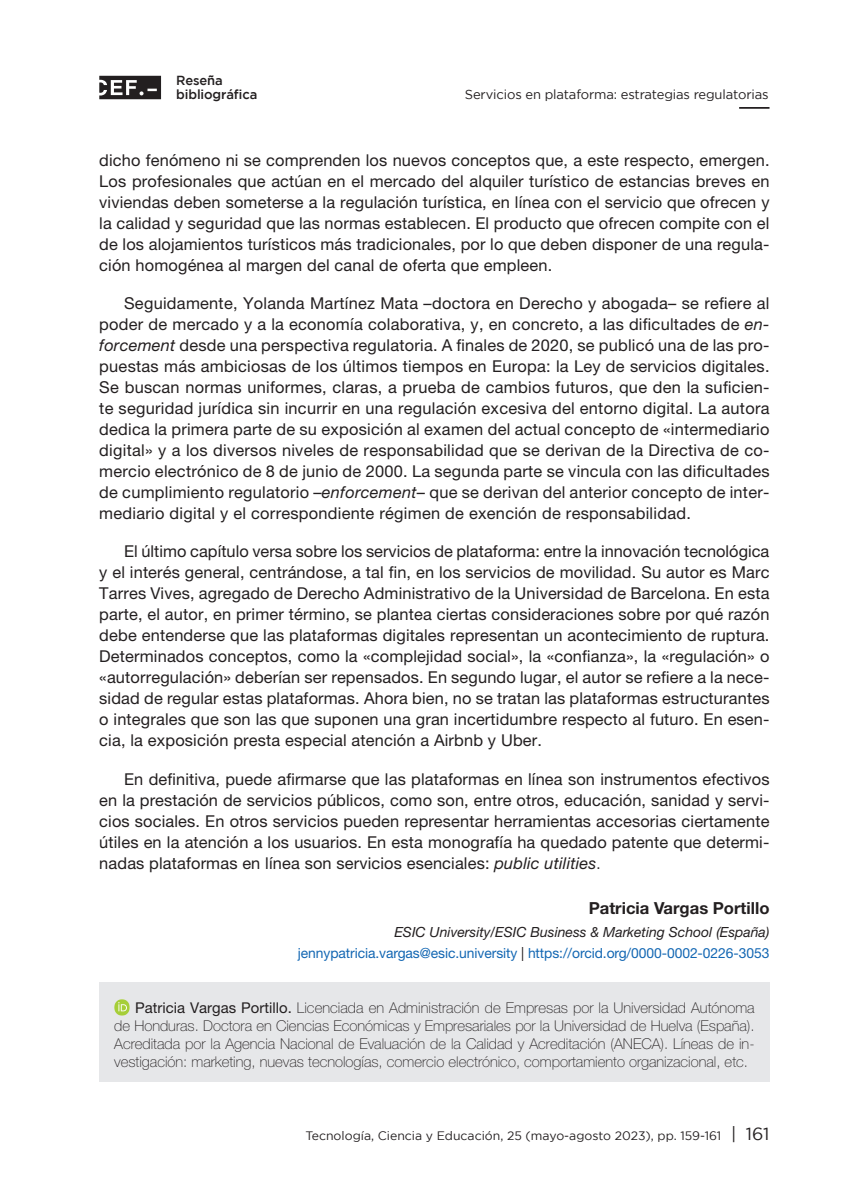
<style>
.page{position:relative;width:844px;height:1191px;background:#fff}
.page>*{position:absolute;margin:0;border:0;box-sizing:border-box;transform-origin:0 0}
.Autor{font:700 16.62px "Helvetica Neue LT Std";color:#231f20}
.texto_normal{font:16.45px/21px "Helvetica Neue LT Std";letter-spacing:.01em;color:#231f20;text-align:justify}
.texto_normal-2{font:100 14.88px/18px "Helvetica Neue LT Std";color:#231f20;text-align:justify}
.Cargo_Helv{font:14px "Helvetica Neue LT Std";letter-spacing:-.005em;color:#1367b3}
.Cargo_autor{font:italic 14px "Helvetica Neue LT Std";color:#231f20}
.t1{font:13.12px "Gotham";letter-spacing:-.01em;color:#231f20}
.t2{font:500 13.12px/14.2px "Gotham";letter-spacing:-.01em;color:#231f20}
.t3{font:12.25px "Gotham";color:#231f20}
.s1{font-style:italic}
.s2{font-family:"Times New Roman"}
.s3{color:#231f20}
.s4{font-weight:400}
.s5{font-size:17.5px}
</style>
<div class="page">
<svg style="left:99px;top:76px;width:62px;height:23px"></svg>
<hr style="left:739px;top:107px;width:30px;height:2px;background:#231f20">
<div style="left:99px;top:982px;width:670px;height:99px;background:#e6e7e9"></div>
<img style="left:114px;top:999px;width:16px;height:16px">
<p class="t2" style="left:176px;top:73px;width:83px">Reseña bibliográfica</p>
<p class="t1" style="left:464px;top:87px;width:305px">Servicios en plataforma: estrategias regulatorias</p>
<p class="texto_normal" style="left:99px;top:149px;width:671px">dicho fenómeno ni se comprenden los nuevos conceptos que, a este respecto, emergen.<br>Los profesionales que actúan en el mercado del alquiler turístico de estancias breves en viviendas deben someterse a la regulación turística, en línea con el servicio que ofrecen y la calidad y seguridad que las normas establecen. El producto que ofrecen compite con el de los alojamientos turísticos más tradicionales, por lo que deben disponer de una regula&shy;ción homogénea al margen del canal de oferta que empleen.</p>
<p class="texto_normal" style="left:99px;top:292px;width:671px;text-indent:25px">Seguidamente, Yolanda Martínez Mata –doctora en Derecho y abogada– se refiere al poder de mercado y a la economía colaborativa, y, en concreto, a las dificultades de <span class="s1">en&shy;forcement</span> desde una perspectiva regulatoria. A finales de 2020, se publicó una de las pro&shy;puestas más ambiciosas de los últimos tiempos en Europa: la Ley de servicios digitales.<br>Se buscan normas uniformes, claras, a prueba de cambios futuros, que den la suficien&shy;te seguridad jurídica sin incurrir en una regulación excesiva del entorno digital. La autora dedica la primera parte de su exposición al examen del actual concepto de «intermediario digital» y a los diversos niveles de responsabilidad que se derivan de la Directiva de co&shy;mercio electrónico de 8 de junio de 2000. La segunda parte se vincula con las dificultades de cumplimiento regulatorio –<span class="s1">enforcement</span>– que se derivan del anterior concepto de inter&shy;mediario digital y el correspondiente régimen de exención de responsabilidad.</p>
<p class="texto_normal" style="left:99px;top:541px;width:671px;text-indent:25px">El último capítulo versa sobre los servicios de plataforma: entre la innovación tecnológica y el interés general, centrándose, a tal fin, en los servicios de movilidad. Su autor es Marc Tarres Vives, agregado de Derecho Administrativo de la Universidad de Barcelona. En esta parte, el autor, en primer término, se plantea ciertas consideraciones sobre por qué razón debe entenderse que las plataformas digitales representan un acontecimiento de ruptura.<br>Determinados conceptos, como la «complejidad social», la «confianza», la «regulación» o «autorregulación» deberían ser repensados. En segundo lugar, el autor se refiere a la nece&shy;sidad de regular estas plataformas. Ahora bien, no se tratan las plataformas estructurantes o integrales que son las que suponen una gran incertidumbre respecto al futuro. En esen&shy;cia, la exposición presta especial atención a Airbnb y Uber.</p>
<p class="texto_normal" style="left:99px;top:768px;width:671px;text-indent:25px">En definitiva, puede afirmarse que las plataformas en línea son instrumentos efectivos en la prestación de servicios públicos, como son, entre otros, educación, sanidad y servi&shy;cios sociales. En otros servicios pueden representar herramientas accesorias ciertamente útiles en la atención a los usuarios. En esta monografía ha quedado patente que determi&shy;nadas plataformas en línea son servicios esenciales: <span class="s1">public utilities</span><span class="s2">.</span></p>
<p class="Autor" style="left:588px;top:898px;width:182px">Patricia Vargas Portillo</p>
<p class="Cargo_autor" style="left:394px;top:923px;width:376px">ESIC University/ESIC Business &amp; Marketing School (España)</p>
<p class="Cargo_Helv" style="left:298px;top:944px;width:473px">jennypatricia.vargas@esic.university <span class="s3">|</span> https://orcid.org/0000-0002-0226-3053</p>
<p class="texto_normal-2" style="left:114px;top:998px;width:642px;text-indent:21px"><span class="s4">Patricia Vargas Portillo.</span> Licenciada en Administración de Empresas por la Universidad Autónoma de Honduras. Doctora en Ciencias Económicas y Empresariales por la Universidad de Huelva (España).<br>Acreditada por la Agencia Nacional de Evaluación de la Calidad y Acreditación (ANECA). Líneas de in&shy;vestigación: marketing, nuevas tecnologías, comercio electrónico, comportamiento organizacional, etc.</p>
<p class="t3" style="left:305px;top:1128px;width:465px">Tecnología, Ciencia y Educación, 25 (mayo-agosto 2023), pp. 159-161 <span class="s5">| 161</span></p>
</div>
